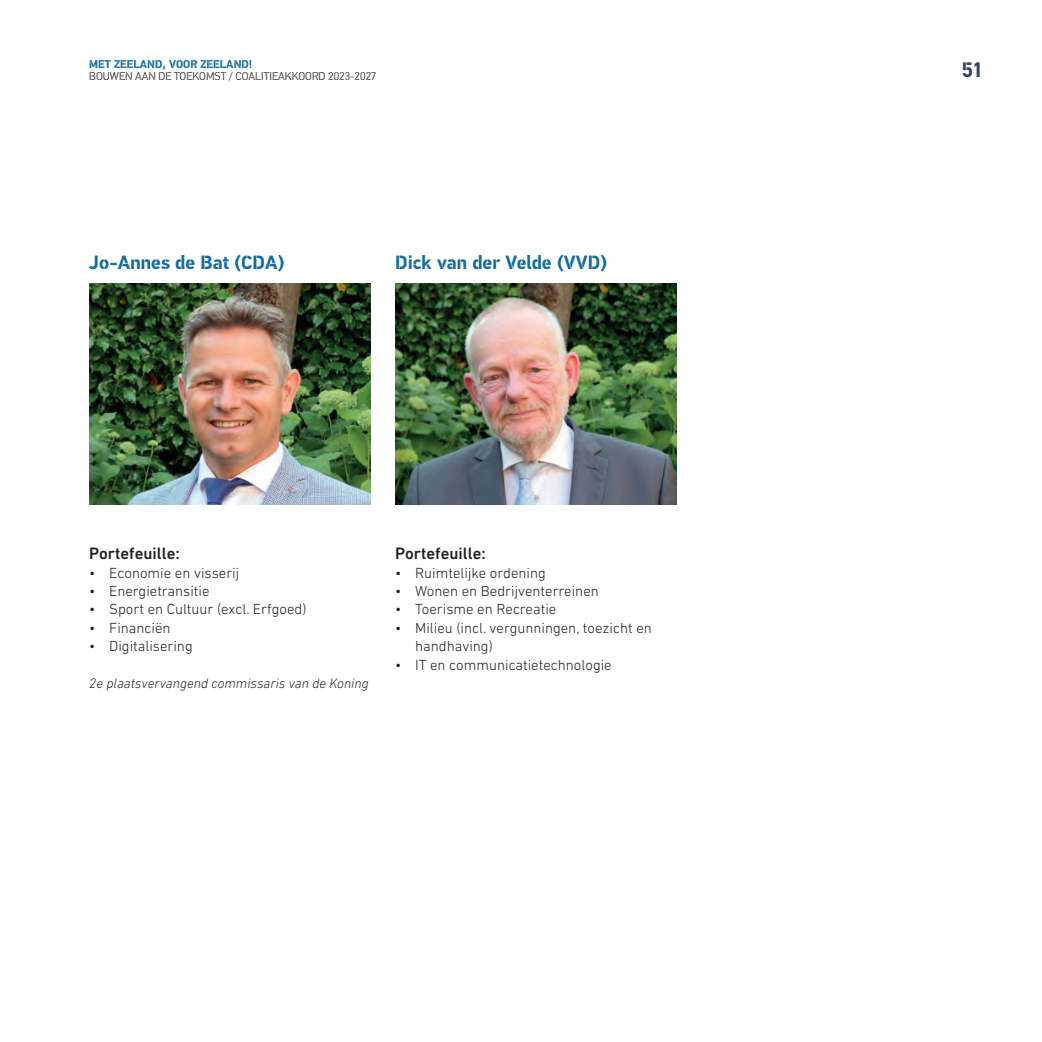
<style>
.page{position:relative;width:1042px;height:1042px;background:#fff}
.page>*{position:absolute;margin:0;border:0;box-sizing:border-box;transform-origin:0 0}
.t1{font:700 21px "PF Din Stencil";color:#32435e}
.t2{font:700 19.25px "PF Din Stencil";color:#146d9e}
.Tussenkop_2{font:500 16.8px "DIN Next LT Pro";color:#231f20}
.t3{font:300 14.88px/18.4px "DIN Next LT Pro";color:#231f20}
.Brood{font:italic 300 14px "DIN Next LT Pro";color:#231f20}
.t4{font:300 11.38px "PF Din Stencil";color:#231f20}
.t5{font:700 11.38px "PF Din Stencil";color:#146d9e}
</style>
<div class="page">
<img style="left:89px;top:284px;width:281px;height:220px">
<img style="left:395px;top:284px;width:281px;height:220px">
<p class="t5" style="left:89px;top:57px;width:164px">MET ZEELAND, VOOR ZEELAND!</p>
<p class="t4" style="left:89px;top:70px;width:288px">BOUWEN AAN DE TOEKOMST / COALITIEAKKOORD 2023-2027</p>
<h1 class="t1" style="left:962px;top:57px;width:22px">51</h1>
<h2 class="t2" style="left:89px;top:251px;width:197px">Jo-Annes de Bat (CDA)</h2>
<h2 class="t2" style="left:395px;top:251px;width:213px">Dick van der Velde (VVD)</h2>
<p class="Tussenkop_2" style="left:89px;top:544px;width:92px">Portefeuille:</p>
<p class="t3" style="left:89px;top:563px;width:152px">• Economie en visserij</p>
<p class="t3" style="left:89px;top:581px;width:122px">• Energietransitie</p>
<p class="t3" style="left:89px;top:600px;width:219px">• Sport en Cultuur (excl. Erfgoed)</p>
<p class="t3" style="left:89px;top:618px;width:83px">• Financiën</p>
<p class="t3" style="left:89px;top:637px;width:105px">• Digitalisering</p>
<p class="Brood" style="left:89px;top:675px;width:281px">2e plaatsvervangend commissaris van de Koning</p>
<p class="Tussenkop_2" style="left:395px;top:544px;width:92px">Portefeuille:</p>
<p class="t3" style="left:395px;top:563px;width:152px">• Ruimtelijke ordening</p>
<p class="t3" style="left:395px;top:581px;width:205px">• Wonen en Bedrijventerreinen</p>
<p class="t3" style="left:395px;top:600px;width:163px">• Toerisme en Recreatie</p>
<p class="t3" style="left:415px;top:618px;width:238px;text-indent:-20px">• Milieu (incl. vergunningen, toezicht en handhaving)</p>
<p class="t3" style="left:395px;top:655px;width:218px">• IT en communicatietechnologie</p>
</div>
